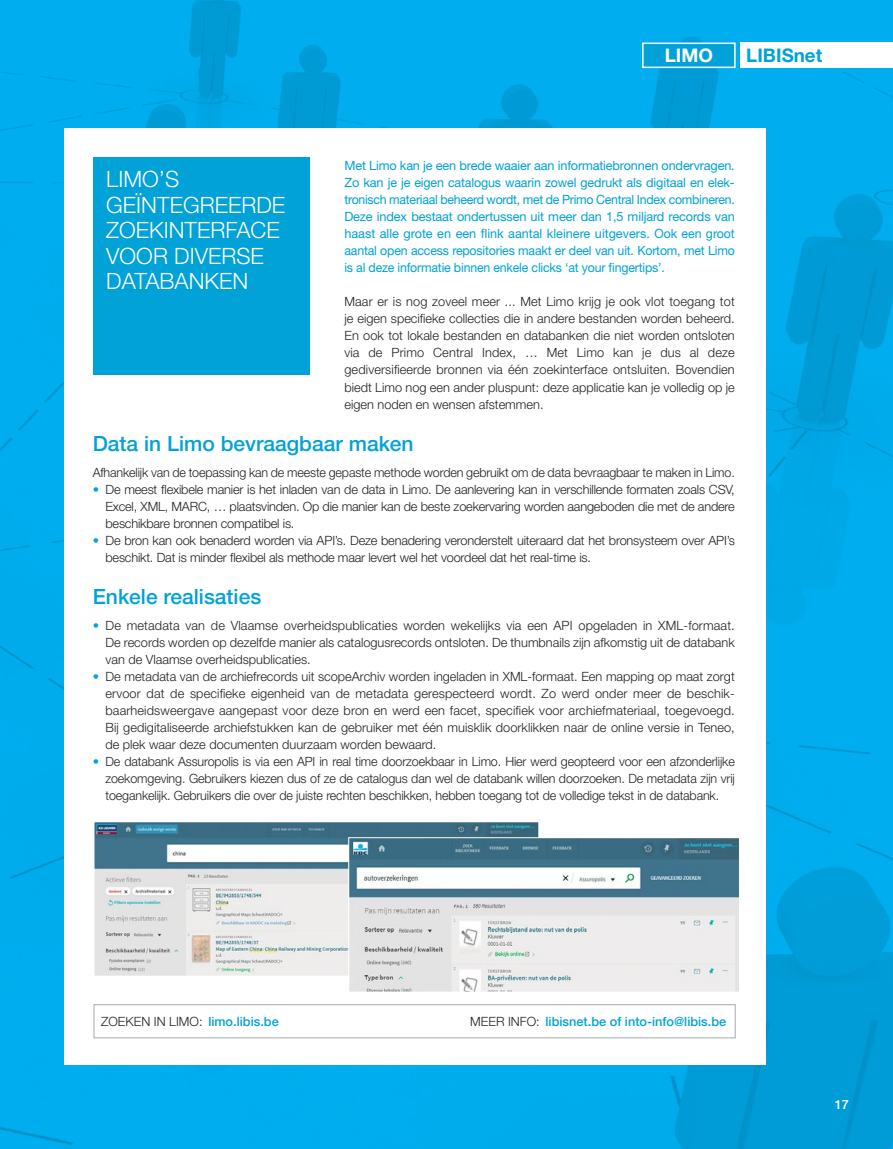
<style>
.page{position:relative;width:893px;height:1149px;background:#fff}
.page>*{position:absolute;margin:0;border:0;box-sizing:border-box;transform-origin:0 0}
.t1{font:300 22.5px/25.5px "Helvetica Neue LT Std";color:#fff}
.t2{font:500 21px "Helvetica Neue LT Std";color:#00a2d7}
.t3{font:700 18.75px "Helvetica Neue LT Std";color:#00a2d7}
.t4{font:700 18.75px "Helvetica Neue LT Std";color:#fff}
.t5{font:300 12.75px/17px "Helvetica Neue LT Std";letter-spacing:-.01em;color:#231f20;text-align:justify}
.t6{font:12.75px/17px "Helvetica Neue LT Std";letter-spacing:-.015em;color:#00a2d7;text-align:justify}
.t7{font:500 12.75px "Helvetica Neue LT Std";color:#00a2d7}
.t8{font:500 12.75px "Helvetica Neue LT Std";color:#fff}
.s1{color:#00a2d7}
.s2{font-weight:500;color:#00a2d7}
.s3{font-weight:300;color:#231f20}
</style>
<div class="page">
<img style="left:0;top:0;width:893px;height:1148px">
<div style="left:740px;top:43px;width:153px;height:25px;background:#fff"></div>
<div style="left:644px;top:44px;width:90px;height:23px;background:#00a2d7"></div>
<div style="left:642px;top:43px;width:94px;height:25px;border:2px solid #fff"></div>
<div style="left:64px;top:128px;width:701px;height:936px;background:#fff"></div>
<img style="left:96px;top:823px;width:441px;height:151px">
<div style="left:94px;top:821px;width:445px;height:155px;border:1px solid #fff"></div>
<img style="left:350px;top:839px;width:388px;height:151px">
<div style="left:348px;top:837px;width:392px;height:155px;border:1px solid #fff"></div>
<div style="left:94px;top:1003px;width:642px;height:34px;border:1px solid #a2acb0"></div>
<div style="left:94px;top:157px;width:216px;height:217px;background:#00a2d7"></div>
<h3 class="t4" style="left:665px;top:44px;width:50px">LIMO</h3>
<h3 class="t3" style="left:746px;top:44px;width:78px">LIBISnet</h3>
<p class="t6" style="left:344px;top:158px;width:392px">Met Limo kan je een brede waaier aan informatiebronnen ondervragen.<br>Zo kan je je eigen catalogus waarin zowel gedrukt als digitaal en elek - tronisch materiaal beheerd wordt, met de Primo Central Index combineren.<br>Deze index bestaat ondertussen uit meer dan 1,5 miljard records van haast alle grote en een flink aantal kleinere uitgevers. Ook een groot aantal open access repositories maakt er deel van uit. Kortom, met Limo is al deze informatie binnen enkele clicks ‘at your fingertips’.</p>
<p class="t5" style="left:344px;top:294px;width:392px">Maar er is nog zoveel meer ... Met Limo krijg je ook vlot toegang tot je eigen specifieke collecties die in andere bestanden worden beheerd.<br>En ook tot lokale bestanden en databanken die niet worden ontsloten via de Primo Central Index, … Met Limo kan je dus al deze gediversifieerde bronnen via één zoekinterface ontsluiten. Bovendien biedt Limo nog een ander pluspunt: deze applicatie kan je volledig op je eigen noden en wensen afstemmen.</p>
<h2 class="t2" style="left:93px;top:436px;width:322px">Data in Limo bevraagbaar maken</h2>
<p class="t5" style="left:93px;top:465px;width:644px">Afhankelijk van de toepassing kan de meeste gepaste methode worden gebruikt om de data bevraagbaar te maken in Limo.</p>
<p class="t5" style="left:105px;top:482px;width:631px;text-indent:-13px"><span class="s1">•</span> De meest flexibele manier is het inladen van de data in Limo. De aan levering kan in verschillende formaten zoals CSV, Excel, XML, MARC, … plaatsvinden. Op die manier kan de beste zoekervaring worden aangeboden die met de andere beschikbare bronnen compatibel is.</p>
<p class="t5" style="left:105px;top:533px;width:631px;text-indent:-13px"><span class="s1">•</span> De bron kan ook benaderd worden via API’s. Deze benadering veronder stelt uiteraard dat het bronsysteem over API’s beschikt. Dat is minder flexibel als methode maar levert wel het voordeel dat het real-time is.</p>
<h2 class="t2" style="left:93px;top:589px;width:170px">Enkele realisaties</h2>
<p class="t5" style="left:105px;top:618px;width:631px;text-indent:-13px"><span class="s1">•</span> De metadata van de Vlaamse overheidspublicaties worden wekelijks via een API opgeladen in XML-formaat.<br>De records worden op dezelfde manier als catalogusrecords ontsloten. De thumbnails zijn afkomstig uit de databank van de Vlaamse overheidspublicaties.</p>
<p class="t5" style="left:105px;top:669px;width:631px;text-indent:-13px"><span class="s1">•</span> De metadata van de archiefrecords uit scopeArchiv worden ingeladen in XML-formaat. Een mapping op maat zorgt ervoor dat de specifieke eigenheid van de metadata gerespecteerd wordt. Zo werd onder meer de beschik - baarheidsweergave aangepast voor deze bron en werd een facet, specifiek voor archiefmateriaal, toegevoegd.<br>Bij gedigitaliseerde archiefstukken kan de gebruiker met één muisklik doorklikken naar de online versie in Teneo, de plek waar deze documenten duurzaam worden bewaard.</p>
<p class="t5" style="left:105px;top:754px;width:631px;text-indent:-13px"><span class="s1">•</span> De databank Assuropolis is via een API in real time doorzoekbaar in Limo. Hier werd geopteerd voor een afzonderlijke zoekomgeving. Gebruikers kiezen dus of ze de catalogus dan wel de databank willen doorzoeken. De metadata zijn vrij toegankelijk. Gebruikers die over de juiste rechten beschikken, hebben toegang tot de volledige tekst in de databank.</p>
<h1 class="t1" style="left:106px;top:169px;width:180px">LIMO’S<br>GEÏNTEGREERDE<br>ZOEKINTERFACE<br>VOOR DIVERSE<br>DATABANKEN</h1>
<p class="t5" style="left:101px;top:1013px;width:179px">ZOEKEN IN LIMO: <span class="s2">limo.libis.be</span></p>
<p class="t7" style="left:470px;top:1016px;width:258px"><span class="s3">MEER INFO:</span> libisnet.be of into-info@libis.be</p>
<p class="t8" style="left:835px;top:1099px;width:16px">17</p>
</div>
